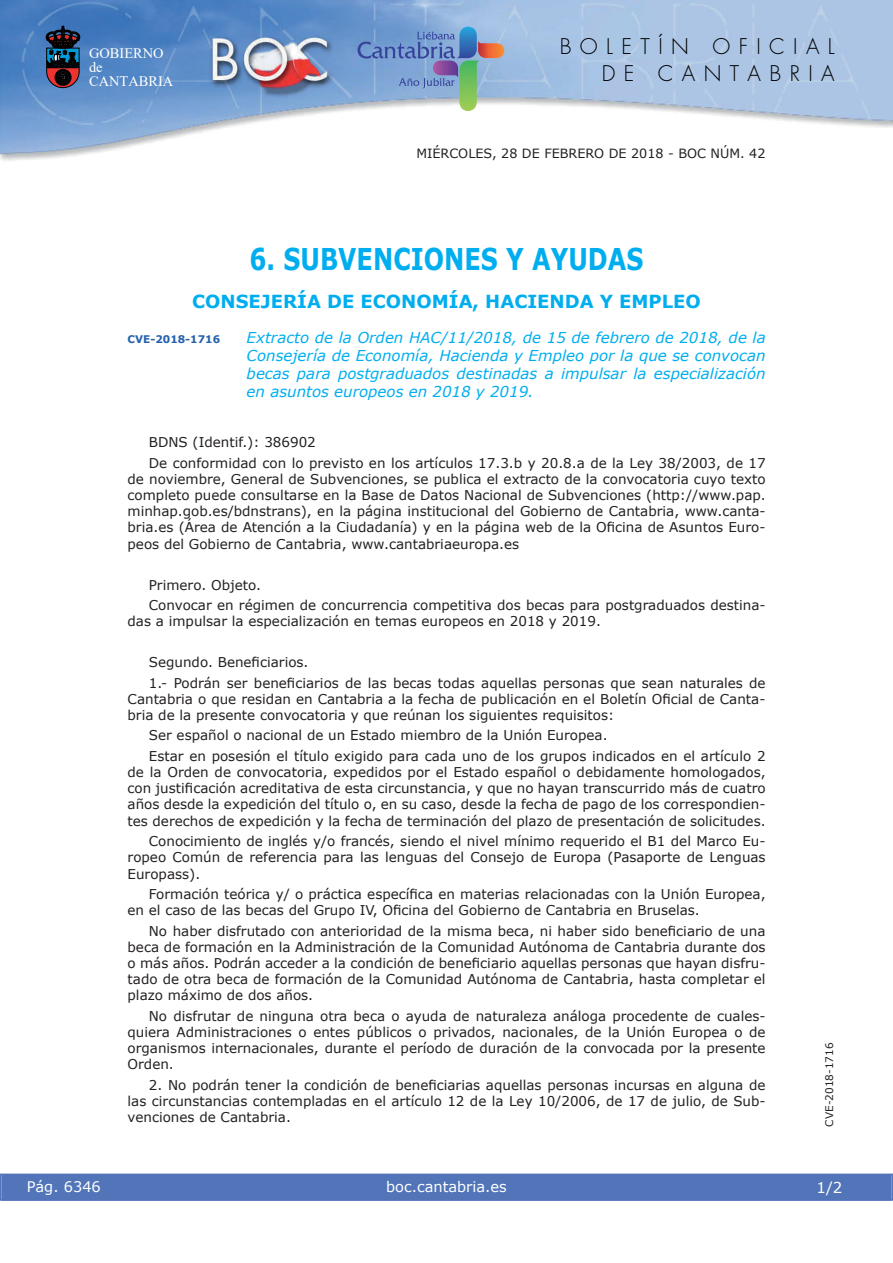
<style>
.page{position:relative;width:893px;height:1263px;background:#fff}
.page>*{position:absolute;margin:0;border:0;box-sizing:border-box;transform-origin:0 0}
.t1{font:700 30px "Verdana";color:#00aeef;scale:.8 1}
.t2{font:300 21px/27px "Futura";letter-spacing:.4em;color:#000;text-align:right}
.t3{font:700 18px "Verdana";color:#00aeef}
.t4{font:italic 15px/18px "Verdana";color:#00aeef;text-align:justify}
.t5{font:15px "Verdana";color:#fff}
.t6{font:14.55px "Verdana";color:#fff}
.t7{font:14.4px/14.2px "Times New Roman";color:#fff}
.t8{font:13.5px/16.2px "Verdana";color:#231f20}
.t9{font:12.75px "Verdana";color:#231f20}
.t10{font:10.5px "Verdana";color:#231f20}
.t11{font:700 10.5px "Verdana";color:#2561ad}
</style>
<div class="page">
<img style="left:0;top:0;width:893px;height:161px">
<svg style="left:46px;top:26px;width:34px;height:62px;background:#343345"></svg>
<svg style="left:357px;top:27px;width:148px;height:85px;background:#8ba6c5"></svg>
<div style="left:1px;top:1174px;width:890px;height:27px;background:#5175b8"></div>
<div style="left:0;top:1174px;width:893px;height:27px;border:1px solid #5175b8"></div>
<p class="t7" style="left:89px;top:46px;width:86px">GOBIERNO de<br>CANTABRIA</p>
<h2 class="t2" style="left:560px;top:35px;width:277px">BOLETÍN OFICIAL<br>DE CANTABRIA</h2>
<p class="t9" style="left:416px;top:145px;width:351px">MIÉRCOLES, 28 DE FEBRERO DE 2018 - BOC NÚM. 42</p>
<h1 class="t1" style="left:249px;top:240px;width:494px">6. SUBVENCIONES Y AYUDAS</h1>
<h3 class="t3" style="left:192px;top:290px;width:510px">CONSEJERÍA DE ECONOMÍA, HACIENDA Y EMPLEO</h3>
<p class="t11" style="left:128px;top:332px;width:94px">CVE-2018-1716</p>
<p class="t4" style="left:247px;top:328px;width:520px">Extracto de la Orden HAC/11/2018, de 15 de febrero de 2018, de la Consejería de Economía, Hacienda y Empleo por la que se convocan becas para postgraduados destinadas a impulsar la especialización en asuntos europeos en 2018 y 2019.</p>
<p class="t8" style="left:149px;top:432px;width:618px;line-height:20.4px">BDNS (Identif.): 386902<br>De conformidad con lo previsto en los artículos 17.3.b y 20.8.a de la Ley 38/2003, de 17</p>
<p class="t8" style="left:128px;top:470px;width:639px;text-align:justify">de noviembre, General de Subvenciones, se publica el extracto de la convocatoria cuyo texto completo puede consultarse en la Base de Datos Nacional de Subvenciones (http://www.pap. minhap.gob.es/bdnstrans), en la página institucional del Gobierno de Cantabria, www.canta&shy;bria.es (Área de Atención a la Ciudadanía) y en la página web de la Oficina de Asuntos Euro&shy;peos del Gobierno de Cantabria, www.cantabriaeuropa.es</p>
<p class="t8" style="left:149px;top:574px;width:618px;line-height:20.4px">Primero. Objeto.<br>Convocar en régimen de concurrencia competitiva dos becas para postgraduados destina-</p>
<p class="t8" style="left:128px;top:613px;width:475px">das a impulsar la especialización en temas europeos en 2018 y 2019.</p>
<p class="t8" style="left:149px;top:652px;width:618px;line-height:20.4px">Segundo. Beneficiarios.<br>1.- Podrán ser beneficiarios de las becas todas aquellas personas que sean naturales de</p>
<p class="t8" style="left:128px;top:690px;width:639px">Cantabria o que residan en Cantabria a la fecha de publicación en el Boletín Oficial de Canta&shy;bria de la presente convocatoria y que reúnan los siguientes requisitos:</p>
<p class="t8" style="left:149px;top:725px;width:618px;line-height:20.4px">Ser español o nacional de un Estado miembro de la Unión Europea.<br>Estar en posesión el título exigido para cada uno de los grupos indicados en el artículo 2</p>
<p class="t8" style="left:128px;top:764px;width:639px;text-align:justify">de la Orden de convocatoria, expedidos por el Estado español o debidamente homologados, con justificación acreditativa de esta circunstancia, y que no hayan transcurrido más de cuatro años desde la expedición del título o, en su caso, desde la fecha de pago de los correspondien&shy;tes derechos de expedición y la fecha de terminación del plazo de presentación de solicitudes.</p>
<p class="t8" style="left:128px;top:833px;width:639px;text-align:justify;text-indent:21px">Conocimiento de inglés y/o francés, siendo el nivel mínimo requerido el B1 del Marco Eu&shy;ropeo Común de referencia para las lenguas del Consejo de Europa (Pasaporte de Lenguas Europass).</p>
<p class="t8" style="left:128px;top:886px;width:639px;text-indent:21px">Formación teórica y/ o práctica específica en materias relacionadas con la Unión Europea, en el caso de las becas del Grupo IV, Oficina del Gobierno de Cantabria en Bruselas.</p>
<p class="t8" style="left:128px;top:922px;width:639px;text-align:justify;text-indent:21px">No haber disfrutado con anterioridad de la misma beca, ni haber sido beneficiario de una beca de formación en la Administración de la Comunidad Autónoma de Cantabria durante dos o más años. Podrán acceder a la condición de beneficiario aquellas personas que hayan disfru&shy;tado de otra beca de formación de la Comunidad Autónoma de Cantabria, hasta completar el plazo máximo de dos años.</p>
<p class="t8" style="left:128px;top:1007px;width:639px;text-align:justify;text-indent:21px">No disfrutar de ninguna otra beca o ayuda de naturaleza análoga procedente de cuales&shy;quiera Administraciones o entes públicos o privados, nacionales, de la Unión Europea o de organismos internacionales, durante el período de duración de la convocada por la presente Orden.</p>
<p class="t8" style="left:128px;top:1076px;width:639px;text-align:justify;text-indent:21px">2. No podrán tener la condición de beneficiarias aquellas personas incursas en alguna de las circunstancias contempladas en el artículo 12 de la Ley 10/2006, de 17 de julio, de Sub&shy;venciones de Cantabria.</p>
<p class="t6" style="left:27px;top:1177px;width:76px">Pág. 6346</p>
<p class="t6" style="left:386px;top:1178px;width:122px">boc.cantabria.es</p>
<p class="t10" style="left:823px;top:1127px;width:86px;rotate:-90deg">CVE-2018-1716</p>
<p class="t5" style="left:816px;top:1178px;width:27px">1/2</p>
</div>
